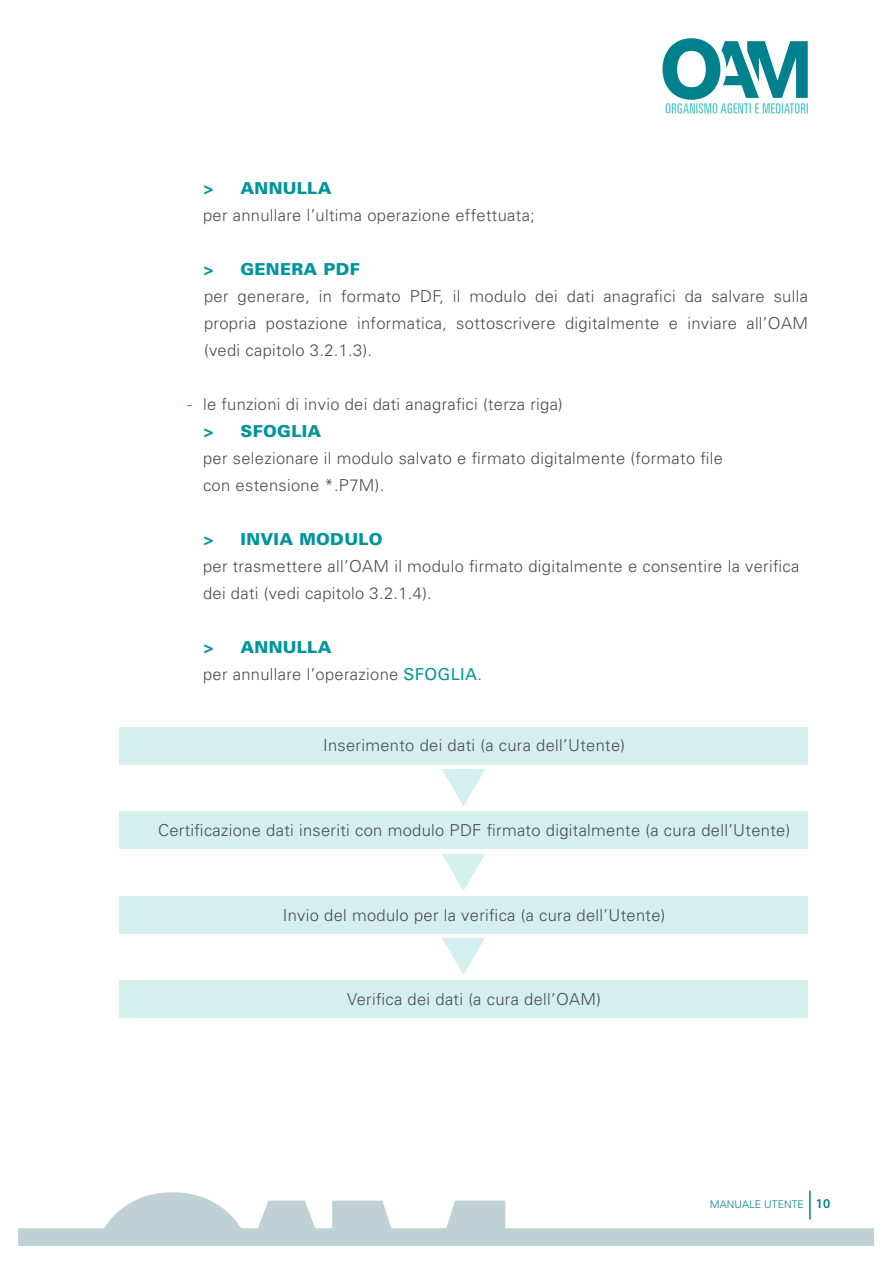
<style>
.page{position:relative;width:893px;height:1263px;background:#fff}
.page>*{position:absolute;margin:0;border:0;box-sizing:border-box;transform-origin:0 0}
.Stile_di_paragrafo_1{font:300 16.5px/27px "Univers";letter-spacing:.02em;color:#4b4c4d;text-align:justify}
.Stile_di_paragrafo_1-2{font:900 16.5px "Univers";letter-spacing:.02em;color:#00949d}
.t1{font:300 10.5px "Univers";color:#00818d}
.s1{color:#00949d}
.s2{font-family:"Univers CE";font-weight:500;color:#00949d}
.s3{font-family:"Adobe Corp ID Myriad Sb";font-weight:400;font-size:13.5px}
</style>
<div class="page">
<hr style="left:809px;top:1191px;width:2px;height:28px;background:#00818d">
<svg style="left:662px;top:38px;width:146px;height:76px"></svg>
<svg style="left:18px;top:1192px;width:856px;height:54px"></svg>
<div style="left:119px;top:727px;width:689px;height:37px;background:#d5efef"></div>
<div style="left:119px;top:812px;width:689px;height:37px;background:#d5efef"></div>
<div style="left:119px;top:896px;width:689px;height:38px;background:#d5efef"></div>
<div style="left:119px;top:980px;width:689px;height:38px;background:#d5efef"></div>
<svg style="left:442px;top:769px;width:43px;height:37px"></svg>
<svg style="left:442px;top:854px;width:43px;height:37px"></svg>
<svg style="left:442px;top:938px;width:43px;height:37px"></svg>
<p class="Stile_di_paragrafo_1-2" style="left:203px;top:177px;width:130px">&gt; ➢ ANNULLA</p>
<p class="Stile_di_paragrafo_1" style="left:203px;top:201px;width:333px">per annullare l’ultima operazione effettuata;</p>
<p class="Stile_di_paragrafo_1-2" style="left:203px;top:258px;width:158px">&gt; ➢ GENERA PDF</p>
<p class="Stile_di_paragrafo_1" style="left:204px;top:282px;width:605px">per generare, in formato PDF, il modulo dei dati anagrafici da salvare sulla propria postazione informatica, sottoscrivere digitalmente e inviare all’OAM (vedi capitolo 3.2.1.3).</p>
<p class="Stile_di_paragrafo_1" style="left:187px;top:390px;width:377px"><span class="s1">-</span> le funzioni di invio dei dati anagrafici (terza riga)</p>
<p class="Stile_di_paragrafo_1-2" style="left:203px;top:420px;width:120px">&gt; ➢ SFOGLIA</p>
<p class="Stile_di_paragrafo_1" style="left:203px;top:444px;width:521px">per selezionare il modulo salvato e firmato digitalmente (formato file</p>
<p class="Stile_di_paragrafo_1" style="left:203px;top:471px;width:183px">con estensione *.P7M).</p>
<p class="Stile_di_paragrafo_1-2" style="left:203px;top:528px;width:181px">&gt; ➢ INVIA MODULO</p>
<p class="Stile_di_paragrafo_1" style="left:203px;top:552px;width:598px">per trasmettere all’OAM il modulo firmato digitalmente e consentire la verifica dei dati (vedi capitolo 3.2.1.4).</p>
<p class="Stile_di_paragrafo_1-2" style="left:203px;top:636px;width:130px">&gt; ➢ ANNULLA</p>
<p class="Stile_di_paragrafo_1" style="left:203px;top:660px;width:280px">per annullare l’operazione <span class="s2">SFOGLIA</span>.</p>
<p class="Stile_di_paragrafo_1" style="left:323px;top:732px;width:304px">Inserimento dei dati (a cura dell’Utente)</p>
<p class="Stile_di_paragrafo_1" style="left:158px;top:816px;width:634px">Certificazione dati inseriti con modulo PDF firmato digitalmente (a cura dell’Utente)</p>
<p class="Stile_di_paragrafo_1" style="left:283px;top:901px;width:384px">Invio del modulo per la verifica (a cura dell’Utente)</p>
<p class="Stile_di_paragrafo_1" style="left:347px;top:985px;width:255px">Verifica dei dati (a cura dell’OAM)</p>
<p class="t1" style="left:710px;top:1198px;width:122px">MANUALE UTENTE <span class="s3">10</span></p>
</div>
